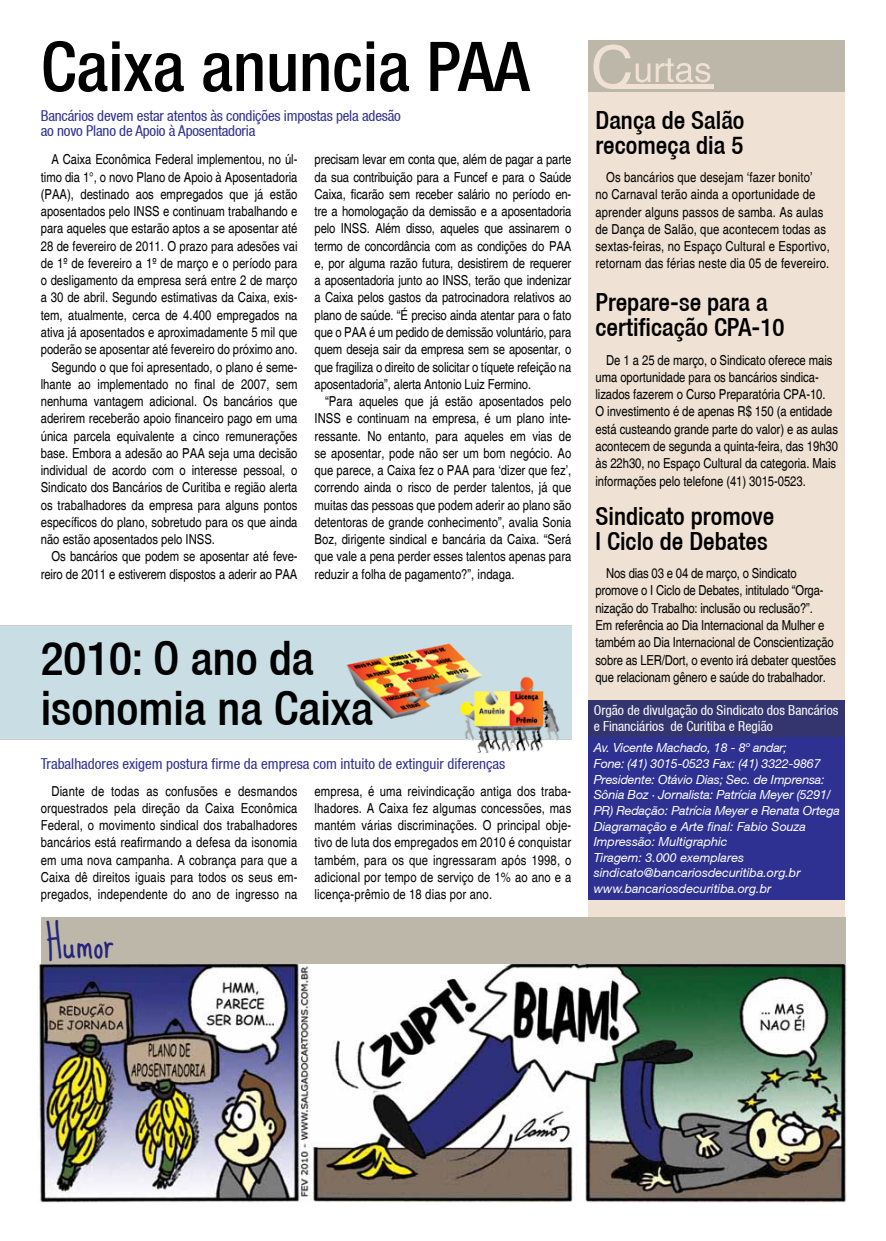
<style>
.page{position:relative;width:886px;height:1241px;background:#fff}
.page>*{position:absolute;margin:0;border:0;box-sizing:border-box;transform-origin:0 0}
.t1{font:500 condensed 68.75px "Helvetica 67";color:#000}
.t2{font:500 condensed 47.5px/50px "Helvetica 67";color:#000}
.t3{font:37.5px "Sue Ellen Francisco";color:#26247b}
.t4{font:500 condensed 25px/25px "Helvetica 67";color:#000}
.t5{font:condensed 15px/15px "Helvetica 57";letter-spacing:-.01em;color:#2e3092}
.t6{font:condensed 13.75px/17.2px "Helvetica";color:#000;text-align:justify}
.t7{font:condensed 13.75px/16.5px "Helvetica 57";color:#fff}
.t8{font:italic 12.5px/15.6px "Helvetica 56";letter-spacing:-.015em;color:#fff}
</style>
<div class="page">
<img style="left:0;top:625px;width:571px;height:127px">
<div style="left:588px;top:41px;width:257px;height:1158px;background:#efe1d3"></div>
<div style="left:588px;top:41px;width:257px;height:51px;background:#bcb7a9"></div>
<svg style="left:593px;top:44px;width:117px;height:45px"></svg>
<div style="left:613px;top:84px;width:100px;height:5px;background:#efe1d3"></div>
<img style="left:37px;top:961px;width:810px;height:241px">
<div style="left:41px;top:916px;width:804px;height:47px;background:#bcb7a9"></div>
<div style="left:588px;top:723px;width:257px;height:175px;background:#2e3092"></div>
<div style="left:588px;top:700px;width:257px;height:37px;background:#34346e"></div>
<h1 class="t1" style="left:41px;top:26px;width:490px">Caixa anuncia PAA</h1>
<p class="t5" style="left:41px;top:108px;width:362px">Bancários devem estar atentos às condições impostas pela adesão ao novo Plano de Apoio à Aposentadoria</p>
<p class="t6" style="left:51px;top:151px;width:248px">A Caixa Econômica Federal implementou, no úl-</p>
<p class="t6" style="left:41px;top:168px;width:258px">timo dia 1°, o novo Plano de Apoio à Aposentadoria</p>
<p class="t6" style="left:41px;top:185px;width:258px">(PAA), destinado aos empregados que já estão</p>
<p class="t6" style="left:41px;top:203px;width:258px">aposentados pelo INSS e continuam trabalhando e</p>
<p class="t6" style="left:41px;top:220px;width:258px">para aqueles que estarão aptos a se aposentar até</p>
<p class="t6" style="left:41px;top:237px;width:258px">28 de fevereiro de 2011. O prazo para adesões vai</p>
<p class="t6" style="left:41px;top:254px;width:258px">de 1º de fevereiro a 1º de março e o período para</p>
<p class="t6" style="left:41px;top:272px;width:258px">o desligamento da empresa será entre 2 de março</p>
<p class="t6" style="left:41px;top:289px;width:258px">a 30 de abril. Segundo estimativas da Caixa, exis-</p>
<p class="t6" style="left:41px;top:306px;width:258px">tem, atualmente, cerca de 4.400 empregados na</p>
<p class="t6" style="left:41px;top:323px;width:258px">ativa já aposentados e aproximadamente 5 mil que</p>
<p class="t6" style="left:41px;top:341px;width:258px">poderão se aposentar até fevereiro do próximo ano.</p>
<p class="t6" style="left:51px;top:358px;width:248px">Segundo o que foi apresentado, o plano é seme-</p>
<p class="t6" style="left:41px;top:375px;width:258px">lhante ao implementado no final de 2007, sem</p>
<p class="t6" style="left:41px;top:392px;width:258px">nenhuma vantagem adicional. Os bancários que</p>
<p class="t6" style="left:41px;top:410px;width:258px">aderirem receberão apoio financeiro pago em uma</p>
<p class="t6" style="left:41px;top:427px;width:258px">única parcela equivalente a cinco remunerações</p>
<p class="t6" style="left:41px;top:444px;width:258px">base. Embora a adesão ao PAA seja uma decisão</p>
<p class="t6" style="left:41px;top:461px;width:258px">individual de acordo com o interesse pessoal, o</p>
<p class="t6" style="left:41px;top:479px;width:258px">Sindicato dos Bancários de Curitiba e região alerta</p>
<p class="t6" style="left:41px;top:496px;width:258px">os trabalhadores da empresa para alguns pontos</p>
<p class="t6" style="left:41px;top:513px;width:258px">específicos do plano, sobretudo para os que ainda</p>
<p class="t6" style="left:41px;top:531px;width:176px">não estão aposentados pelo INSS.</p>
<p class="t6" style="left:51px;top:548px;width:248px">Os bancários que podem se aposentar até feve-</p>
<p class="t6" style="left:41px;top:565px;width:258px">reiro de 2011 e estiverem dispostos a aderir ao PAA</p>
<p class="t6" style="left:315px;top:151px;width:258px">precisam levar em conta que, além de pagar a parte da sua contribuição para a Funcef e para o Saúde Caixa, ficarão sem receber salário no período en&shy;tre a homologação da demissão e a aposentadoria pelo INSS. Além disso, aqueles que assinarem o termo de concordância com as condições do PAA e, por alguma razão futura, desistirem de requerer a aposentadoria junto ao INSS, terão que indenizar a Caixa pelos gastos da patrocinadora relativos ao plano de saúde. “É preciso ainda atentar para o fato que o PAA é um pedido de demissão voluntário, para quem deseja sair da empresa sem se aposentar, o que fragiliza o direito de solicitar o tíquete refeição na aposentadoria”, alerta Antonio Luiz Fermino.</p>
<p class="t6" style="left:315px;top:392px;width:258px;text-indent:11px">“Para aqueles que já estão aposentados pelo INSS e continuam na empresa, é um plano inte&shy;ressante. No entanto, para aqueles em vias de se aposentar, pode não ser um bom negócio. Ao que parece, a Caixa fez o PAA para ‘dizer que fez’, correndo ainda o risco de perder talentos, já que muitas das pessoas que podem aderir ao plano são detentoras de grande conhecimento”, avalia Sonia Boz, dirigente sindical e bancária da Caixa. “Será que vale a pena perder esses talentos apenas para reduzir a folha de pagamento?”, indaga.</p>
<h2 class="t2" style="left:41px;top:632px;width:334px">2010: O ano da isonomia na Caixa</h2>
<p class="t5" style="left:41px;top:756px;width:466px">Trabalhadores exigem postura firme da empresa com intuito de extinguir diferenças</p>
<p class="t6" style="left:41px;top:782px;width:258px;text-indent:11px">Diante de todas as confusões e desmandos orquestrados pela direção da Caixa Econômica Federal, o movimento sindical dos trabalhadores bancários está reafirmando a defesa da isonomia em uma nova campanha. A cobrança para que a Caixa dê direitos iguais para todos os seus em&shy;pregados, independente do ano de ingresso na</p>
<h3 class="t3" style="left:46px;top:922px;width:70px">Humor</h3>
<p class="t6" style="left:315px;top:782px;width:258px">empresa, é uma reivindicação antiga dos traba&shy;lhadores. A Caixa fez algumas concessões, mas mantém várias discriminações. O principal obje&shy;tivo de luta dos empregados em 2010 é conquistar também, para os que ingressaram após 1998, o adicional por tempo de serviço de 1% ao ano e a licença-prêmio de 18 dias por ano.</p>
<h3 class="t4" style="left:595px;top:107px;width:151px">Dança de Salão recomeça dia 5</h3>
<p class="t6" style="left:595px;top:169px;width:236px;text-align:left;text-indent:11px">Os bancários que desejam ‘fazer bonito’<br>no Carnaval terão ainda a oportunidade de aprender alguns passos de samba. As aulas de Dança de Salão, que acontecem todas as sextas-feiras, no Espaço Cultural e Esportivo, retornam das férias neste dia 05 de fevereiro.</p>
<h3 class="t4" style="left:595px;top:289px;width:190px">Prepare-se para a certificação CPA-10</h3>
<p class="t6" style="left:595px;top:351px;width:244px;text-align:left;text-indent:11px">De 1 a 25 de março, o Sindicato oferece mais uma oportunidade para os bancários sindica&shy;lizados fazerem o Curso Preparatória CPA-10.<br>O investimento é de apenas R$ 150 (a entidade está custeando grande parte do valor) e as aulas acontecem de segunda a quinta-feira, das 19h30 às 22h30, no Espaço Cultural da categoria. Mais informações pelo telefone (41) 3015-0523.</p>
<h3 class="t4" style="left:595px;top:503px;width:180px">Sindicato promove<br>I Ciclo de Debates</h3>
<p class="t6" style="left:595px;top:564px;width:242px;text-align:left;text-indent:11px">Nos dias 03 e 04 de março, o Sindicato promove o I Ciclo de Debates, intitulado “Orga&shy;nização do Trabalho: inclusão ou reclusão?”.<br>Em referência ao Dia Internacional da Mulher e também ao Dia Internacional de Conscientização sobre as LER/Dort, o evento irá debater questões que relacionam gênero e saúde do trabalhador.</p>
<p class="t7" style="left:594px;top:701px;width:246px">Orgão de divulgação do Sindicato dos Bancários e Financiários de Curitiba e Região</p>
<p class="t8" style="left:594px;top:739px;width:248px">Av. Vicente Machado, 18 - 8º andar;<br>Fone: (41) 3015-0523 Fax: (41) 3322-9867<br>Presidente: Otávio Dias; Sec. de Imprensa:<br>Sônia Boz · Jornalista: Patrícia Meyer (5291/ PR) Redação: Patrícia Meyer e Renata Ortega Diagramação e Arte final: Fabio Souza Impressão: Multigraphic<br>Tiragem: 3.000 exemplares sindicato@bancariosdecuritiba.org.br www.bancariosdecuritiba.org.br</p>
</div>
